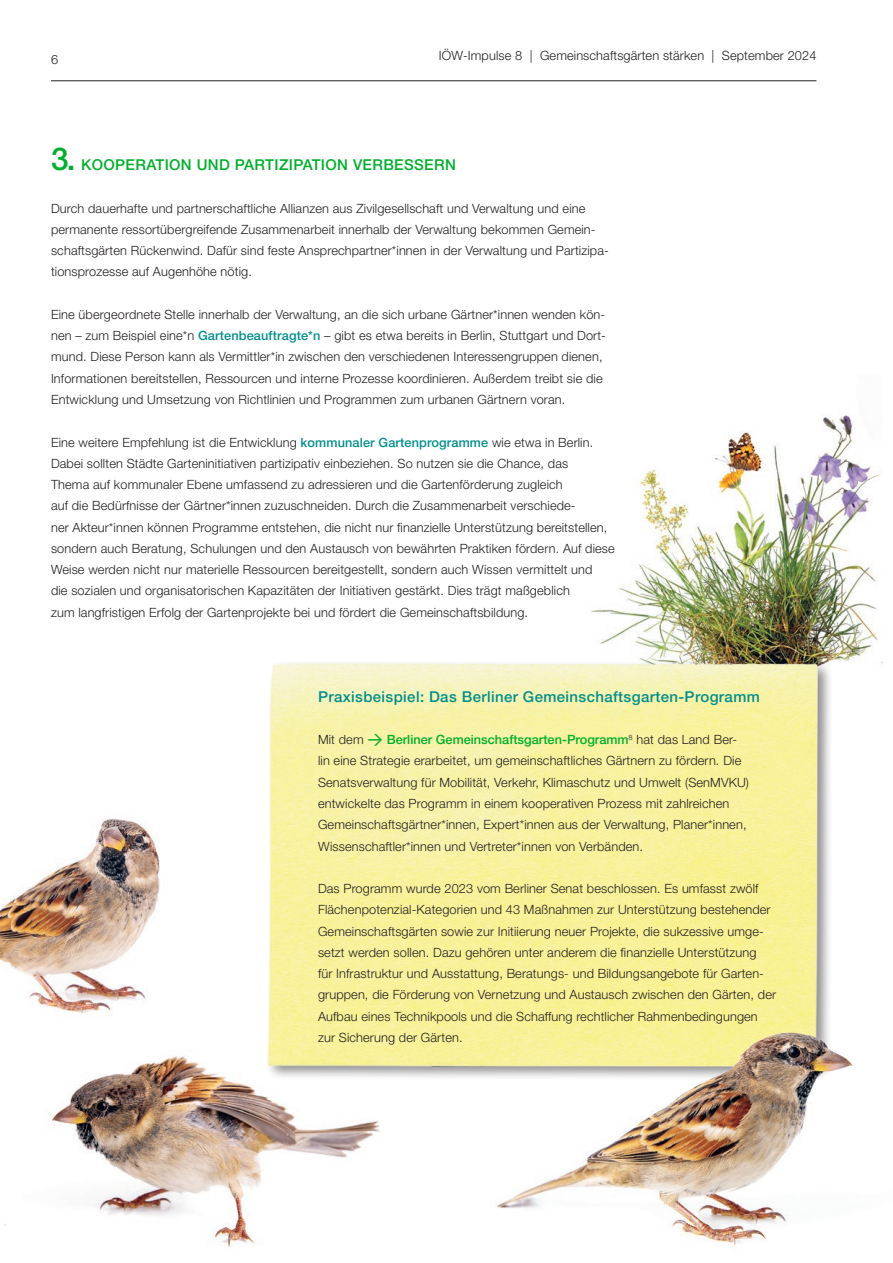
<style>
.page{position:relative;width:893px;height:1263px;background:#fff}
.page>*{position:absolute;margin:0;border:0;box-sizing:border-box;transform-origin:0 0}
.H5_Ü_10_14{font:500 15px "Helvetica Neue LT Std";letter-spacing:.025em;color:#008f8d}
.Zwischenüberschrift{font:500 15px "Helvetica Neue LT Std";letter-spacing:.025em;color:#00af2c}
.P_Text{font:300 12.75px/21.3px "Helvetica Neue LT Std";letter-spacing:.01em;color:#231f20}
.Zwischenüberschrift-2{font:300 12.75px/21px "Helvetica Neue LT Std";letter-spacing:.01em;color:#231f20}
.s1{font-size:31.5px}
.s2{font-weight:500;color:#008f8d}
.s3{font-family:"DIN Pro";font-weight:500;font-size:15px;color:#00af2c}
.s4{font-weight:500;color:#00af2c}
</style>
<div class="page">
<hr style="left:51px;top:80px;width:765px;height:1px;background:#231f20">
<img style="left:0;top:818px;width:160px;height:196px">
<img style="left:4px;top:1056px;width:377px;height:191px">
<img style="left:590px;top:415px;width:293px;height:249px">
<img style="left:236px;top:637px;width:611px;height:454px">
<img style="left:480px;top:1014px;width:373px;height:232px">
<p class="P_Text" style="left:51px;top:48px;width:9px">6</p>
<p class="P_Text" style="left:439px;top:45px;width:379px">IÖW-Impulse 8 | Gemeinschaftsgärten stärken | September 2024</p>
<p class="Zwischenüberschrift" style="left:51px;top:156px;width:406px"><span class="s1">3.</span> KOOPERATION UND PARTIZIPATION VERBESSERN</p>
<p class="Zwischenüberschrift-2" style="left:51px;top:197px;width:558px">Durch dauerhafte und partnerschaftliche Allianzen aus Zivilgesellschaft und Verwaltung und eine permanente ressortübergreifende Zusammenarbeit innerhalb der Verwaltung bekommen Gemein&shy;schaftsgärten Rückenwind. Dafür sind feste Ansprechpartner*innen in der Verwaltung und Partizipa&shy;tionsprozesse auf Augenhöhe nötig.</p>
<p class="P_Text" style="left:51px;top:303px;width:556px">Eine übergeordnete Stelle innerhalb der Verwaltung, an die sich urbane Gärtner*innen wenden kön&shy;nen – zum Beispiel eine*n <span class="s2">Gartenbeauftragte*n</span> – gibt es etwa bereits in Berlin, Stuttgart und Dort&shy;mund. Diese Person kann als Vermittler*in zwischen den verschiedenen Interessengruppen dienen, Informationen bereitstellen, Ressourcen und interne Prozesse koordinieren. Außerdem treibt sie die Entwicklung und Umsetzung von Richtlinien und Programmen zum urbanen Gärtnern voran.</p>
<p class="P_Text" style="left:51px;top:431px;width:565px">Eine weitere Empfehlung ist die Entwicklung <span class="s2">kommunaler Gartenprogramme</span> wie etwa in Berlin.<br>Dabei sollten Städte Garteninitiativen partizipativ einbeziehen. So nutzen sie die Chance, das<br>Thema auf kommunaler Ebene umfassend zu adressieren und die Gartenförderung zugleich<br>auf die Bedürfnisse der Gärtner*innen zuzuschneiden. Durch die Zusammenarbeit verschiede-<br>ner Akteur*innen können Programme entstehen, die nicht nur finanzielle Unterstützung bereitstellen, sondern auch Beratung, Schulungen und den Austausch von bewährten Praktiken fördern. Auf diese Weise werden nicht nur materielle Ressourcen bereitgestellt, sondern auch Wissen vermittelt und</p>
<p class="P_Text" style="left:51px;top:580px;width:520px">die sozialen und organisatorischen Kapazitäten der Initiativen gestärkt. Dies trägt maßgeblich</p>
<p class="P_Text" style="left:51px;top:601px;width:479px">zum langfristigen Erfolg der Gartenprojekte bei und fördert die Gemeinschaftsbildung.</p>
<p class="H5_Ü_10_14" style="left:318px;top:687px;width:443px">Praxisbeispiel: Das Berliner Gemeinschaftsgarten-Programm</p>
<p class="P_Text" style="left:318px;top:729px;width:432px">Mit dem <span class="s3">→</span> <span class="s4">Berliner Gemeinschaftsgarten-Programm</span><sup>8</sup> hat das Land Ber&shy;lin eine Strategie erarbeitet, um gemeinschaftliches Gärtnern zu fördern. Die Senatsverwaltung für Mobilität, Verkehr, Klimaschutz und Umwelt (SenMVKU) entwickelte das Programm in einem kooperativen Prozess mit zahlreichen Gemeinschaftsgärtner*innen, Expert*innen aus der Verwaltung, Planer*innen, Wissenschaftler*innen und Vertreter*innen von Verbänden.</p>
<p class="P_Text" style="left:318px;top:877px;width:460px">Das Programm wurde 2023 vom Berliner Senat beschlossen. Es umfasst zwölf Flächenpotenzial-Kategorien und 43 Maßnahmen zur Unterstützung bestehender Gemeinschaftsgärten sowie zur Initiierung neuer Projekte, die sukzessive umge&shy;setzt werden sollen. Dazu gehören unter anderem die finanzielle Unterstützung<br>für Infrastruktur und Ausstattung, Beratungs- und Bildungsangebote für Garten&shy;gruppen, die Förderung von Vernetzung und Austausch zwischen den Gärten, der Aufbau eines Technikpools und die Schaffung rechtlicher Rahmenbedingungen zur Sicherung der Gärten.</p>
</div>
